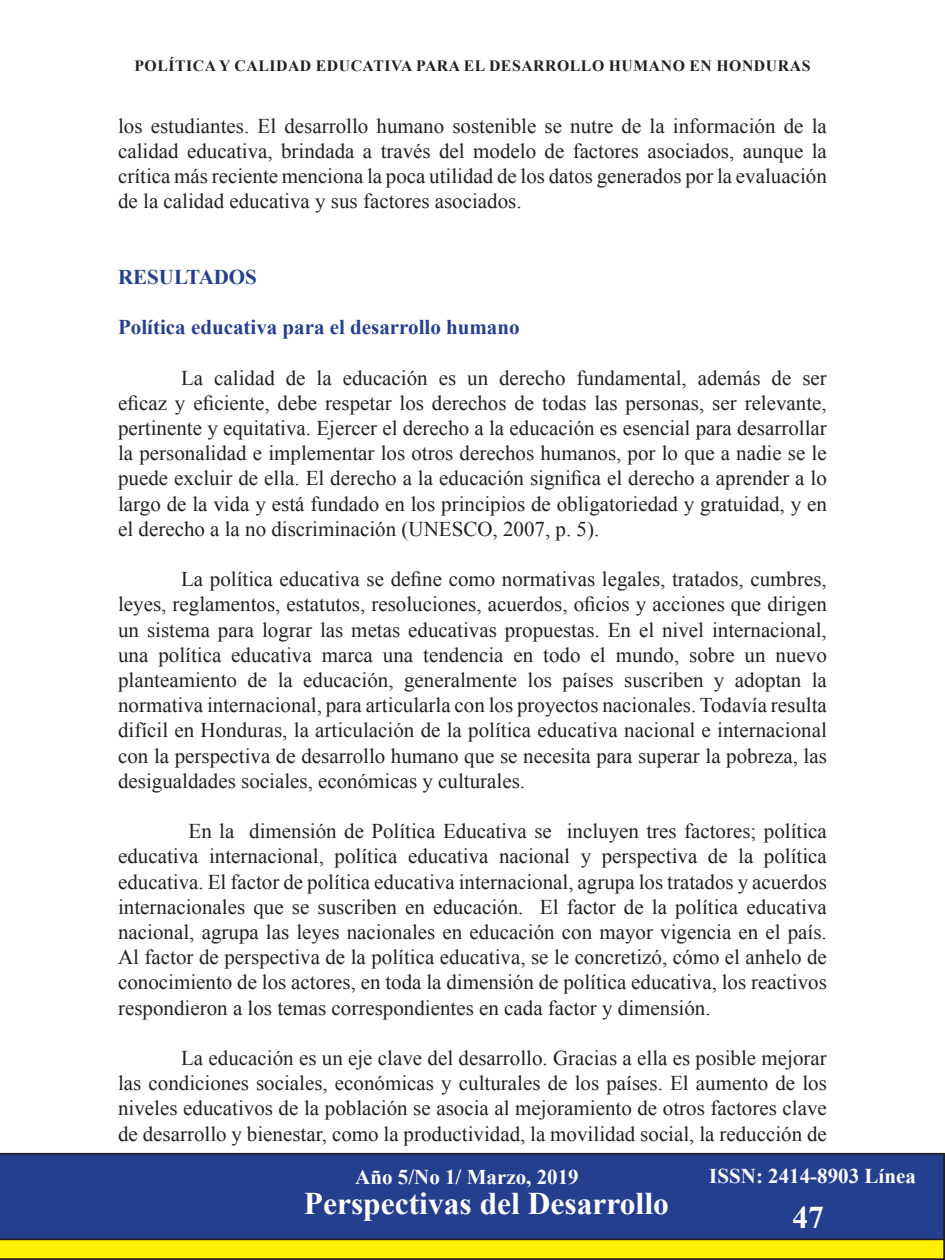
<style>
.page{position:relative;width:945px;height:1260px;background:#fff}
.page>*{position:absolute;margin:0;border:0;box-sizing:border-box;transform-origin:0 0}
.t1{font:700 31.5px "Times New Roman";color:#fff}
.t2{font:21px/25.2px "Times New Roman";color:#231f20;text-align:justify}
.t3{font:700 21px "Times New Roman";color:#253f8e}
.t4{font:700 21px "Times New Roman";color:#fff}
.t5{font:700 15.75px "Times New Roman";letter-spacing:.035em;color:#231f20}
</style>
<div class="page">
<svg style="left:0;top:1240px;width:945px;height:20px;background:#e8db04"></svg>
<div style="left:0;top:1153px;width:945px;height:87px;background:#253f8e"></div>
<p class="t5" style="left:134px;top:55px;width:677px">POLÍTICA Y CALIDAD EDUCATIVA PARA EL DESARROLLO HUMANO EN HONDURAS</p>
<p class="t2" style="left:118px;top:112px;width:710px">los estudiantes. El desarrollo humano sostenible se nutre de la información de la calidad educativa, brindada a través del modelo de factores asociados, aunque la crítica más reciente menciona la poca utilidad de los datos generados por la evaluación de la calidad educativa y sus factores asociados.</p>
<p class="t3" style="left:118px;top:262px;width:140px">RESULTADOS</p>
<p class="t3" style="left:118px;top:312px;width:403px">Política educativa para el desarrollo humano</p>
<p class="t2" style="left:118px;top:364px;width:710px;text-indent:63px">La calidad de la educación es un derecho fundamental, además de ser eficaz y eficiente, debe respetar los derechos de todas las personas, ser relevante, pertinente y equitativa. Ejercer el derecho a la educación es esencial para desarrollar la personalidad e implementar los otros derechos humanos, por lo que a nadie se le puede excluir de ella. El derecho a la educación significa el derecho a aprender a lo largo de la vida y está fundado en los principios de obligatoriedad y gratuidad, y en el derecho a la no discriminación (UNESCO, 2007, p. 5).</p>
<p class="t2" style="left:118px;top:566px;width:710px;text-indent:63px">La política educativa se define como normativas legales, tratados, cumbres, leyes, reglamentos, estatutos, resoluciones, acuerdos, oficios y acciones que dirigen un sistema para lograr las metas educativas propuestas. En el nivel internacional, una política educativa marca una tendencia en todo el mundo, sobre un nuevo planteamiento de la educación, generalmente los países suscriben y adoptan la normativa internacional, para articularla con los proyectos nacionales. Todavía resulta difícil en Honduras, la articulación de la política educativa nacional e internacional con la perspectiva de desarrollo humano que se necesita para superar la pobreza, las desigualdades sociales, económicas y culturales.</p>
<p class="t2" style="left:118px;top:818px;width:710px;text-indent:70px">En la dimensión de Política Educativa se incluyen tres factores; política educativa internacional, política educativa nacional y perspectiva de la política educativa. El factor de política educativa internacional, agrupa los tratados y acuerdos internacionales que se suscriben en educación. El factor de la política educativa nacional, agrupa las leyes nacionales en educación con mayor vigencia en el país.<br>Al factor de perspectiva de la política educativa, se le concretizó, cómo el anhelo de conocimiento de los actores, en toda la dimensión de política educativa, los reactivos respondieron a los temas correspondientes en cada factor y dimensión.</p>
<p class="t2" style="left:118px;top:1045px;width:710px;text-indent:63px">La educación es un eje clave del desarrollo. Gracias a ella es posible mejorar las condiciones sociales, económicas y culturales de los países. El aumento de los niveles educativos de la población se asocia al mejoramiento de otros factores clave de desarrollo y bienestar, como la productividad, la movilidad social, la reducción de</p>
<p class="t4" style="left:355px;top:1162px;width:225px">Año 5/No 1/ Marzo, 2019</p>
<p class="t4" style="left:709px;top:1161px;width:208px">ISSN: 2414-8903 Línea</p>
<h1 class="t1" style="left:304px;top:1181px;width:367px">Perspectivas del Desarrollo</h1>
<h1 class="t1" style="left:792px;top:1194px;width:33px">47</h1>
</div>
